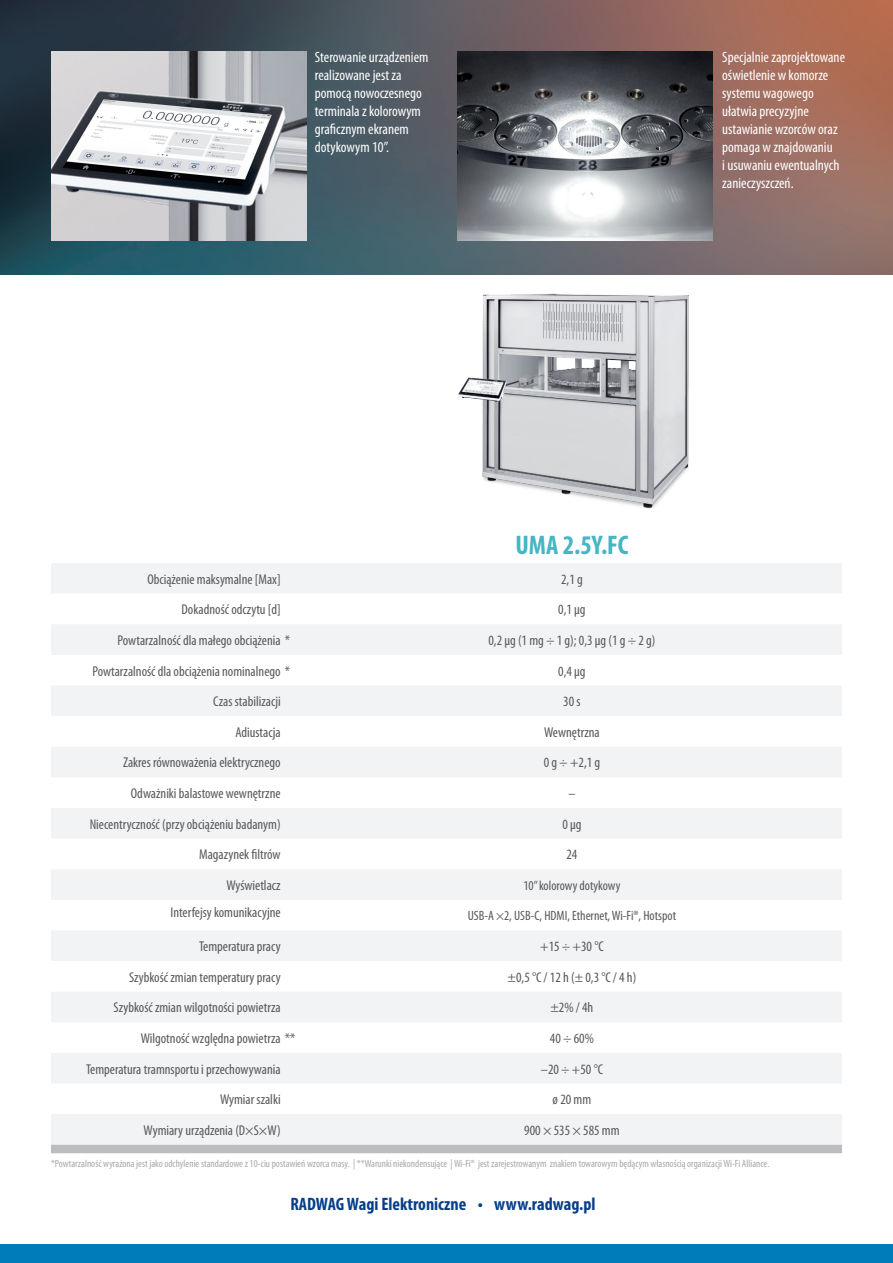
<style>
.page{position:relative;width:893px;height:1263px;background:#fff}
.page>*{position:absolute;margin:0;border:0;box-sizing:border-box;transform-origin:0 0}
.t1{font:700 condensed 27px "Myriad Pro";color:#47b5c3}
.t2{font:700 condensed 18px "Myriad Pro";color:#083e89}
.t3{font:condensed 15px/18px "Myriad Pro";color:#fff}
.t4{font:condensed 14.25px "Myriad Pro";color:#57585a}
.t5{font:condensed 13.5px "Myriad Pro";color:#57585a}
.t6{font:condensed 10.5px "Myriad Pro";color:#a8a9ad}
</style>
<div class="page">
<img style="left:0;top:0;width:893px;height:275px">
<svg style="left:51px;top:563px;width:791px;height:582px;fill:#f2f3f4"></svg>
<div style="left:51px;top:1145px;width:791px;height:8px;background:#bcbdc0"></div>
<div style="left:0;top:1245px;width:893px;height:18px;background:#007cba"></div>
<img style="left:457px;top:51px;width:256px;height:189px">
<img style="left:51px;top:51px;width:255px;height:189px">
<img style="left:458px;top:293px;width:231px;height:216px">
<p class="t3" style="left:315px;top:48px;width:115px">Sterowanie urządzeniem realizowane jest za pomocą nowoczesnego terminala z kolorowym graficznym ekranem dotykowym 10”.</p>
<p class="t3" style="left:722px;top:48px;width:124px">Specjalnie zaprojektowane oświetlenie w komorze systemu wagowego ułatwia precyzyjne ustawianie wzorców oraz pomaga w znajdowaniu<br>i usuwaniu ewentualnych zanieczyszczeń.</p>
<p class="t1" style="left:515px;top:528px;width:115px">UMA 2.5Y.FC</p>
<p class="t4" style="left:147px;top:570px;width:135px">Obciążenie maksymalne [Max]</p>
<p class="t4" style="left:561px;top:570px;width:23px">2,1 g</p>
<p class="t4" style="left:182px;top:601px;width:101px">Dokadność odczytu [d]</p>
<p class="t4" style="left:558px;top:601px;width:29px">0,1 μg</p>
<p class="t4" style="left:118px;top:632px;width:174px">Powtarzalność dla małego obciążenia *</p>
<p class="t4" style="left:488px;top:632px;width:168px">0,2 μg (1 mg ÷ 1 g); 0,3 μg (1 g ÷ 2 g)</p>
<p class="t4" style="left:92px;top:662px;width:199px">Powtarzalność dla obciążenia nominalnego *</p>
<p class="t4" style="left:558px;top:662px;width:29px">0,4 μg</p>
<p class="t4" style="left:213px;top:693px;width:69px">Czas stabilizacji</p>
<p class="t4" style="left:563px;top:693px;width:19px">30 s</p>
<p class="t4" style="left:235px;top:723px;width:47px">Adiustacja</p>
<p class="t4" style="left:544px;top:723px;width:57px">Wewnętrzna</p>
<p class="t4" style="left:123px;top:754px;width:159px">Zakres równoważenia elektrycznego</p>
<p class="t4" style="left:544px;top:754px;width:58px">0 g ÷ +2,1 g</p>
<p class="t4" style="left:131px;top:785px;width:151px">Odważniki balastowe wewnętrzne</p>
<p class="t4" style="left:568px;top:785px;width:9px">–</p>
<p class="t4" style="left:90px;top:815px;width:192px">Niecentryczność (przy obciążeniu badanym)</p>
<p class="t4" style="left:562px;top:815px;width:21px">0 μg</p>
<p class="t4" style="left:199px;top:846px;width:83px">Magazynek filtrów</p>
<p class="t4" style="left:566px;top:846px;width:12px">24</p>
<p class="t4" style="left:226px;top:876px;width:56px">Wyświetlacz</p>
<p class="t5" style="left:523px;top:877px;width:99px">10” kolorowy dotykowy</p>
<p class="t4" style="left:171px;top:903px;width:112px">Interfejsy komunikacyjne</p>
<p class="t5" style="left:468px;top:907px;width:210px">USB-A ×2, USB-C, HDMI, Ethernet, Wi-Fi®, Hotspot</p>
<p class="t4" style="left:199px;top:938px;width:83px">Temperatura pracy</p>
<p class="t4" style="left:540px;top:938px;width:65px">+15 ÷ +30 °C</p>
<p class="t4" style="left:129px;top:968px;width:153px">Szybkość zmian temperatury pracy</p>
<p class="t4" style="left:508px;top:968px;width:130px">±0,5 °C / 12 h (± 0,3 °C / 4 h)</p>
<p class="t4" style="left:114px;top:999px;width:168px">Szybkość zmian wilgotności powietrza</p>
<p class="t4" style="left:550px;top:999px;width:44px">±2% / 4h</p>
<p class="t4" style="left:141px;top:1030px;width:156px">Wilgotność względna powietrza **</p>
<p class="t4" style="left:550px;top:1030px;width:46px">40 ÷ 60%</p>
<p class="t4" style="left:86px;top:1060px;width:196px">Temperatura tramnsportu i przechowywania</p>
<p class="t4" style="left:541px;top:1060px;width:64px">–20 ÷ +50 °C</p>
<p class="t4" style="left:220px;top:1091px;width:62px">Wymiar szalki</p>
<p class="t4" style="left:553px;top:1091px;width:40px">ø 20 mm</p>
<p class="t4" style="left:144px;top:1121px;width:138px">Wymiary urządzenia (D×S×W)</p>
<p class="t4" style="left:524px;top:1121px;width:97px">900 × 535 × 585 mm</p>
<p class="t6" style="left:51px;top:1157px;width:720px">*Powtarzalność wyrażona jest jako odchylenie standardowe z 10-ciu postawień wzorca masy. | **Warunki niekondensujące | Wi-Fi® jest zarejestrowanym znakiem towarowym będącym własnością organizacji Wi-Fi Alliance.</p>
<p class="t2" style="left:290px;top:1192px;width:307px">RADWAG Wagi Elektroniczne • www.radwag.pl</p>
</div>
